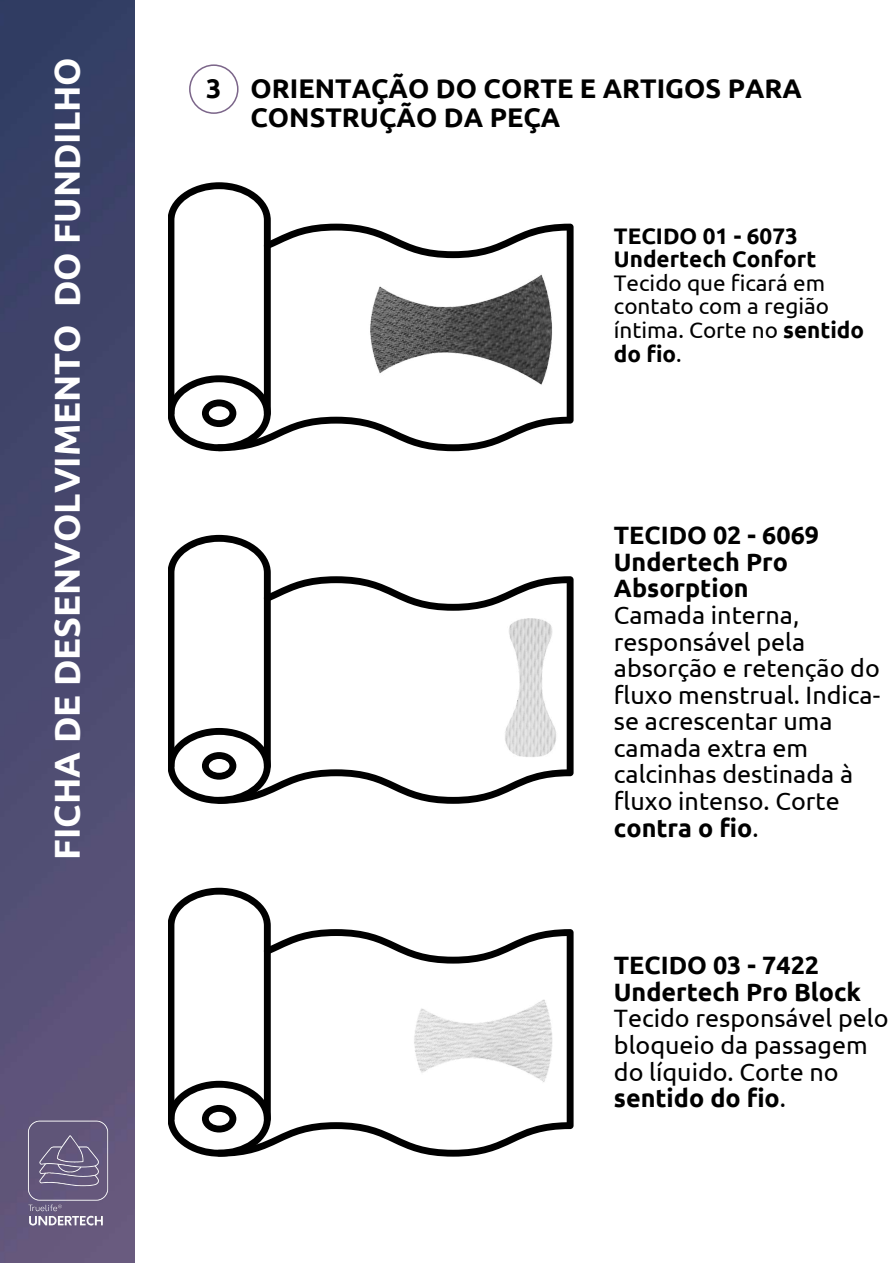
<style>
.page{position:relative;width:893px;height:1264px;background:#fff}
.page>*{position:absolute;margin:0;border:0;box-sizing:border-box;transform-origin:0 0}
.t1{font:700 36px "Ubuntu";color:#fff}
.t2{font:700 27px/29.2px "Ubuntu";color:#000}
.t3{font:25.05px/26.5px "Ubuntu";color:#000}
.t4{font:700 25.05px/26.5px "Ubuntu";color:#000}
.t5{font:22.5px/23.5px "Ubuntu";color:#000}
.t6{font:700 22.5px/23.5px "Ubuntu";color:#000}
.s1{font-weight:700}
</style>
<div class="page">
<img style="left:0;top:0;width:135px;height:1262px">
<img style="left:22px;top:1113px;width:91px;height:119px">
<svg style="left:189px;top:64px;width:49px;height:50px"></svg>
<svg style="left:168px;top:182px;width:103px;height:269px"></svg>
<svg style="left:216px;top:224px;width:357px;height:227px"></svg>
<img style="left:368px;top:273px;width:189px;height:114px">
<svg style="left:168px;top:535px;width:103px;height:268px"></svg>
<svg style="left:216px;top:576px;width:357px;height:227px"></svg>
<img style="left:502px;top:617px;width:55px;height:141px">
<svg style="left:168px;top:887px;width:103px;height:269px"></svg>
<svg style="left:216px;top:929px;width:357px;height:227px"></svg>
<img style="left:409px;top:999px;width:148px;height:86px">
<h1 class="t1" style="left:46px;top:859px;width:803px;rotate:-90deg">FICHA DE DESENVOLVIMENTO DO FUNDILHO</h1>
<p class="t2" style="left:250px;top:74px;width:553px;text-indent:-44px">3 ORIENTAÇÃO DO CORTE E ARTIGOS PARA<br>CONSTRUÇÃO DA PEÇA</p>
<p class="t6" style="left:614px;top:223px;width:204px">TECIDO 01 - 6073<br>Undertech Confort</p>
<p class="t5" style="left:614px;top:270px;width:252px">Tecido que ficará em contato com a região íntima. Corte no <span class="s1">sentido do fio</span>.</p>
<p class="t4" style="left:614px;top:521px;width:207px">TECIDO 02 - 6069<br>Undertech Pro<br>Absorption</p>
<p class="t3" style="left:614px;top:601px;width:268px">Camada interna, responsável pela absorção e retenção do fluxo menstrual. Indica&shy;se acrescentar uma camada extra em calcinhas destinada à fluxo intenso. Corte <span class="s1">contra o fio</span>.</p>
<p class="t4" style="left:614px;top:951px;width:249px">TECIDO 03 - 7422<br>Undertech Pro Block</p>
<p class="t3" style="left:614px;top:1004px;width:276px">Tecido responsável pelo bloqueio da passagem do líquido. Corte no <span class="s1">sentido do fio</span>.</p>
</div>
